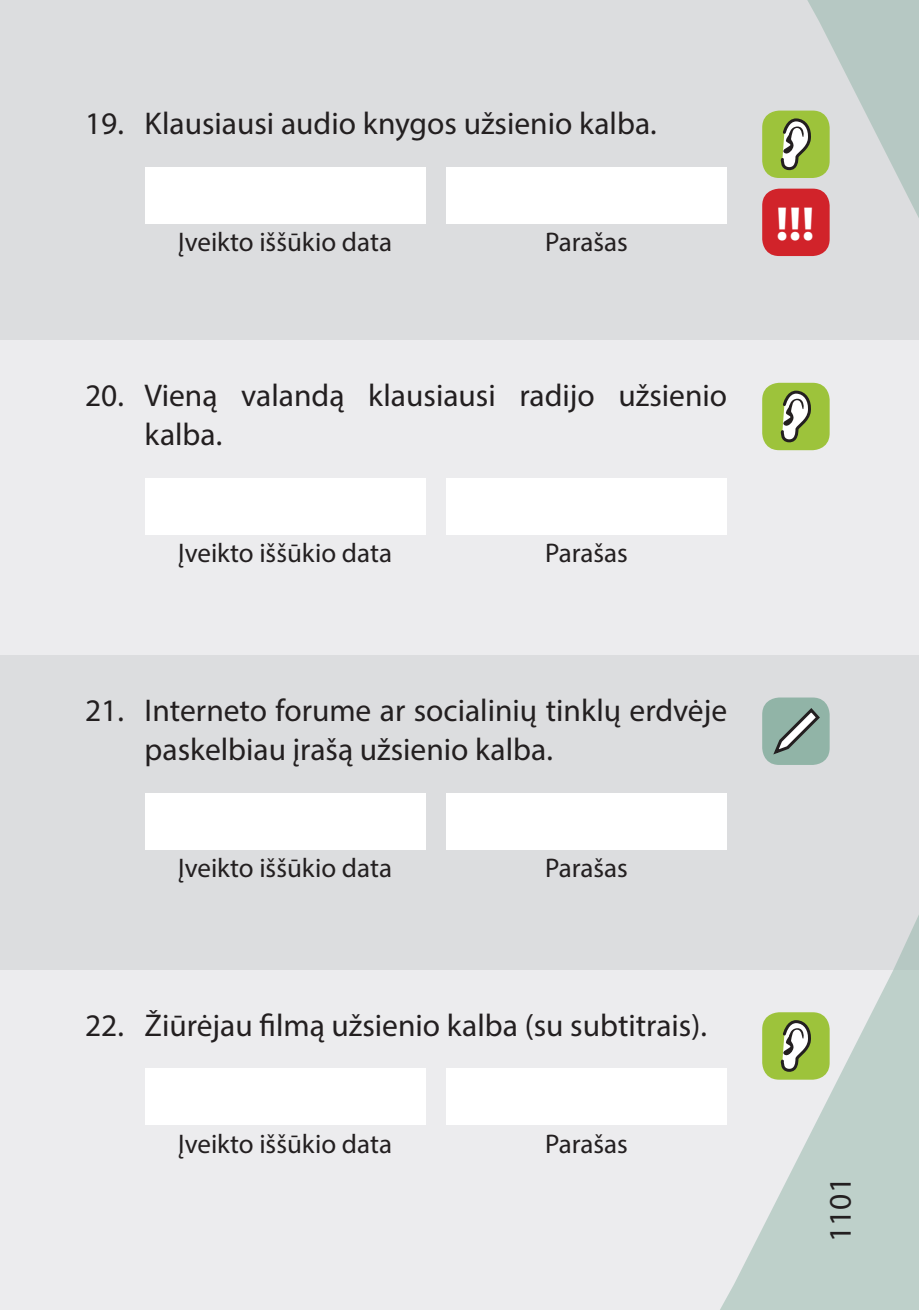
<style>
.page{position:relative;width:919px;height:1310px;background:#fff}
.page>*{position:absolute;margin:0;border:0;box-sizing:border-box;transform-origin:0 0}
.t1{font:700 48px "Myriad Pro";color:#fff}
.t2{font:31.5px/39px "Myriad Pro";color:#231f20}
.t3{font:27px "Myriad Pro";color:#231f20}
</style>
<div class="page">
<div style="left:0;top:969px;width:918px;height:341px;background:#ececee"></div>
<div style="left:0;top:340px;width:918px;height:315px;background:#ececee"></div>
<div style="left:0;top:655px;width:918px;height:314px;background:#dcdddf"></div>
<div style="left:0;top:0;width:918px;height:340px;background:#dcdddf"></div>
<svg style="left:689px;top:804px;width:229px;height:506px"></svg>
<svg style="left:774px;top:0;width:144px;height:451px"></svg>
<div style="left:145px;top:167px;width:280px;height:57px;background:#fff"></div>
<div style="left:446px;top:167px;width:280px;height:57px;background:#fff"></div>
<div style="left:145px;top:478px;width:280px;height:57px;background:#fff"></div>
<div style="left:446px;top:478px;width:280px;height:57px;background:#fff"></div>
<div style="left:145px;top:793px;width:280px;height:56px;background:#fff"></div>
<div style="left:446px;top:793px;width:280px;height:56px;background:#fff"></div>
<div style="left:145px;top:1068px;width:280px;height:57px;background:#fff"></div>
<div style="left:446px;top:1068px;width:280px;height:57px;background:#fff"></div>
<div style="left:762px;top:111px;width:67px;height:67px;background:#9dc33b;border-radius:17px"></div>
<svg style="left:780px;top:118px;width:31px;height:53px"></svg>
<div style="left:762px;top:1012px;width:67px;height:67px;background:#9dc33b;border-radius:17px"></div>
<svg style="left:780px;top:1020px;width:31px;height:52px"></svg>
<div style="left:762px;top:697px;width:67px;height:68px;background:#91b4a7;border-radius:17px"></div>
<svg style="left:773px;top:708px;width:47px;height:47px"></svg>
<div style="left:762px;top:383px;width:67px;height:67px;background:#9dc33b;border-radius:17px"></div>
<svg style="left:780px;top:390px;width:31px;height:53px"></svg>
<div style="left:762px;top:189px;width:67px;height:67px;background:#d1232a;border-radius:17px"></div>
<p class="t2" style="left:85px;top:104px;width:573px">19. Klausiausi audio knygos užsienio kalba.</p>
<p class="t3" style="left:178px;top:225px;width:215px">Įveikto iššūkio data</p>
<p class="t3" style="left:545px;top:225px;width:84px">Parašas</p>
<p class="t2" style="left:145px;top:376px;width:584px;text-indent:-60px">20. Vieną valandą klausiausi radijo užsienio kalba.</p>
<p class="t3" style="left:178px;top:536px;width:215px">Įveikto iššūkio data</p>
<p class="t3" style="left:545px;top:536px;width:84px">Parašas</p>
<h1 class="t1" style="left:775px;top:193px;width:40px">!!!</h1>
<p class="t2" style="left:145px;top:690px;width:584px;text-indent:-60px">21. Interneto forume ar socialinių tinklų erdvėje paskelbiau įrašą užsienio kalba.</p>
<p class="t3" style="left:178px;top:851px;width:215px">Įveikto iššūkio data</p>
<p class="t3" style="left:545px;top:851px;width:84px">Parašas</p>
<p class="t2" style="left:85px;top:1005px;width:623px">22. Žiūrėjau filmą užsienio kalba (su subtitrais).</p>
<p class="t3" style="left:178px;top:1127px;width:215px">Įveikto iššūkio data</p>
<p class="t3" style="left:545px;top:1127px;width:84px">Parašas</p>
<p class="t2" style="left:820px;top:1242px;width:66px;rotate:-90deg">1101</p>
</div>
